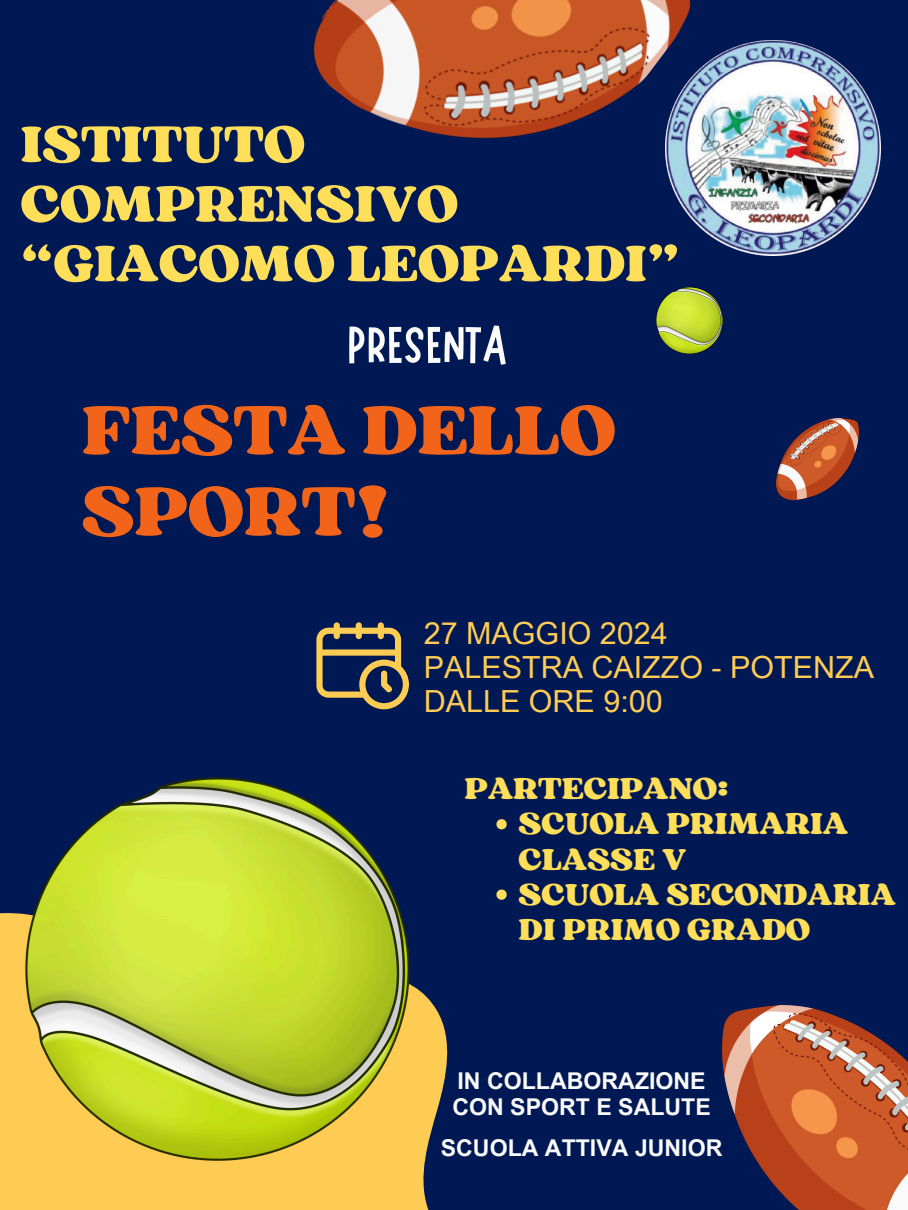
<style>
.page{position:relative;width:908px;height:1210px;background:#fff}
.page>*{position:absolute;margin:0;border:0;box-sizing:border-box;transform-origin:0 0}
.t1{font:73.11px/81.1px "Sergio Trendy";color:#f26419}
.t2{font:53.9px/59.6px "Sergio Trendy";color:#ffde59}
.t3{font:51.8px "Marykate";color:#fafafa}
.t4{font:31.85px/35.2px "Sergio Trendy";color:#ffde59}
.t5{font:30.48px/33.5px "Arial Unicode MS";color:#ffcc53}
.t6{font:700 23.13px "Arial Unicode MS";color:#fafafa}
</style>
<div class="page">
<div style="left:0;top:0;width:907px;height:1210px;background:#001954"></div>
<svg style="left:0;top:913px;width:448px;height:297px;fill:#ffcc53"></svg>
<svg style="left:316px;top:622px;width:93px;height:87px"></svg>
<img style="left:722px;top:1005px;width:185px;height:205px">
<img style="left:776px;top:418px;width:81px;height:81px">
<img style="left:25px;top:777px;width:384px;height:384px">
<img style="left:656px;top:288px;width:66px;height:65px">
<img style="left:704px;top:41px;width:176px;height:215px">
<svg style="left:496px;top:819px;width:10px;height:10px"></svg>
<svg style="left:496px;top:889px;width:10px;height:10px"></svg>
<img style="left:313px;top:0;width:391px;height:231px">
<h2 class="t2" style="left:21px;top:113px;width:660px">ISTITUTO<br>COMPRENSIVO “GIACOMO LEOPARDI”</h2>
<p class="t3" style="left:347px;top:311px;width:161px">PRESENTA</p>
<p class="t1" style="left:82px;top:388px;width:535px">FESTA DELLO<br>SPORT!</p>
<p class="t5" style="left:423px;top:615px;width:451px">27 MAGGIO 2024<br>PALESTRA CAIZZO - POTENZA<br>DALLE ORE 9:00</p>
<p class="t4" style="left:464px;top:770px;width:266px">PARTECIPANO:</p>
<p class="t4" style="left:518px;top:805px;width:331px">SCUOLA PRIMARIA<br>CLASSE V</p>
<p class="t4" style="left:518px;top:876px;width:379px">SCUOLA SECONDARIA<br>DI PRIMO GRADO</p>
<h3 class="t6" style="left:457px;top:1064px;width:249px">IN COLLABORAZIONE</h3>
<h3 class="t6" style="left:452px;top:1089px;width:260px">CON SPORT E SALUTE</h3>
<p class="t6" style="left:440px;top:1131px;width:283px">SCUOLA ATTIVA JUNIOR</p>
</div>
